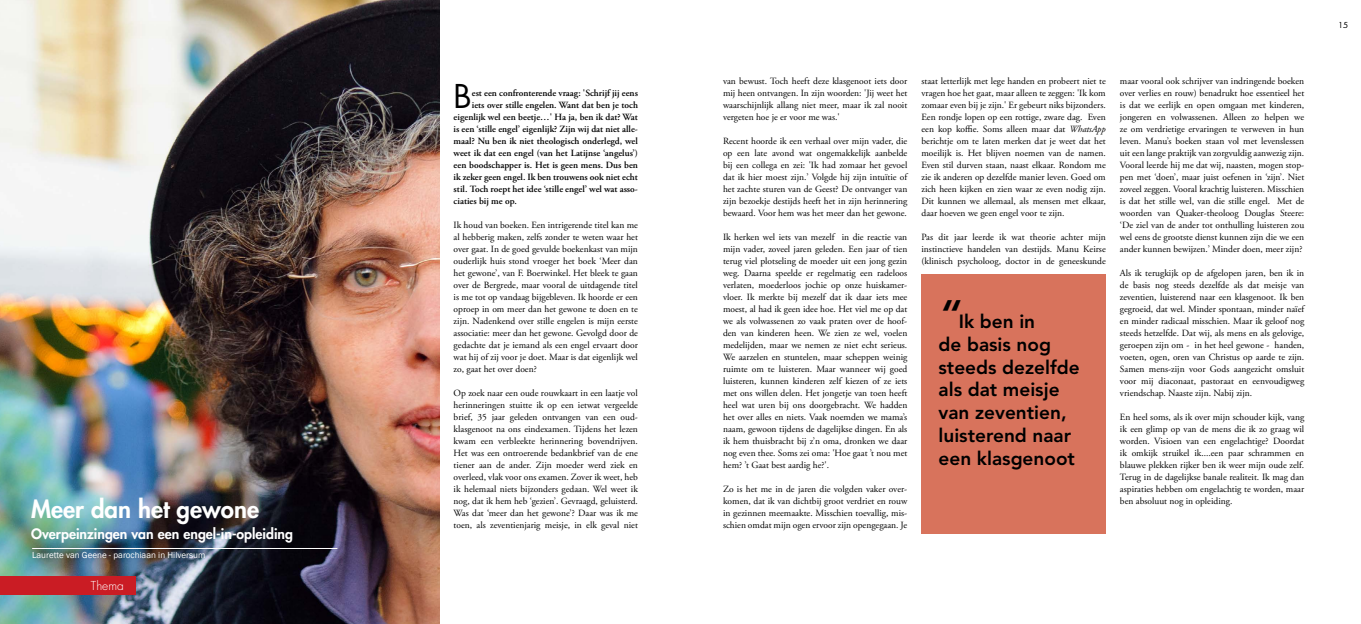
<style>
.page{position:relative;width:1361px;height:624px;background:#fff}
.page>*{position:absolute;margin:0;border:0;box-sizing:border-box;transform-origin:0 0}
.t1{font:31.9px "Futura";color:#000}
.t2{font:800 24px "Futura";color:#fff}
.t3{font:800 19px/22.8px "Avenir";color:#000}
.t4{font:800 14px "Futura";color:#fff}
.t5{font:300 12px "Futura";color:#fff}
.t6{font:9.5px/12px "Adobe Garamond Pro";color:#000;text-align:justify}
.t7{font:600 9.5px "Adobe Garamond Pro";color:#000}
.t8{font:9px "Franklin Gothic";color:#fff}
.t9{font:300 8px "Futura";color:#000}
.s1{font-style:italic}
.s2{font-style:italic;font-size:39.6px}
</style>
<div class="page">
<img style="left:0;top:0;width:439px;height:624px">
<div style="left:0;top:576px;width:135px;height:18px;background:#ca1c24"></div>
<hr style="left:32px;top:548px;width:305px;height:1px;background:#fff">
<div style="left:921px;top:274px;width:185px;height:259px;background:#d8735c"></div>
<h2 class="t2" style="left:31px;top:492px;width:229px">Meer dan het gewone</h2>
<h3 class="t4" style="left:31px;top:524px;width:263px">Overpeinzingen van een engel-in-opleiding</h3>
<p class="t8" style="left:32px;top:549px;width:175px">Laurette van Geene - parochiaan in Hilversum</p>
<p class="t5" style="left:91px;top:578px;width:34px">Thema</p>
<h1 class="t1" style="left:454px;top:74px;width:20px">B</h1>
<p class="t7" style="left:472px;top:88px;width:168px">est een confronterende vraag: 'Schrijf jij eens</p>
<p class="t7" style="left:472px;top:100px;width:168px">iets over stille engelen. Want dat ben je toch</p>
<p class="t7" style="left:454px;top:112px;width:186px">eigenlijk wel een beetje…' Ha ja, ben ik dat? Wat</p>
<p class="t7" style="left:454px;top:124px;width:186px">is een ‘stille engel’ eigenlijk? Zijn wij dat niet alle-</p>
<p class="t7" style="left:454px;top:136px;width:186px">maal? Nu ben ik niet theologisch onderlegd, wel</p>
<p class="t7" style="left:454px;top:148px;width:186px">weet ik dat een engel (van het Latijnse ‘angelus’)</p>
<p class="t7" style="left:454px;top:160px;width:186px">een boodschapper is. Het is geen mens. Dus ben</p>
<p class="t7" style="left:454px;top:172px;width:186px">ik zeker geen engel. Ik ben trouwens ook niet echt</p>
<p class="t7" style="left:454px;top:184px;width:186px">stil. Toch roept het idee ‘stille engel’ wel wat asso-</p>
<p class="t7" style="left:454px;top:196px;width:65px">ciaties bij me op.</p>
<p class="t6" style="left:454px;top:219px;width:186px">Ik houd van boeken. Een intrigerende titel kan me al hebberig maken, zelfs zonder te weten waar het over gaat. In de goed gevulde boekenkast van mijn ouderlijk huis stond vroeger het boek ‘Meer dan het gewone’, van F. Boerwinkel. Het bleek te gaan over de Bergrede, maar vooral de uitdagende titel is me tot op vandaag bijgebleven. Ik hoorde er een oproep in om meer dan het gewone te doen en te zijn. Nadenkend over stille engelen is mijn eerste associatie: meer dan het gewone. Gevolgd door de gedachte dat je iemand als een engel ervaart door wat hij of zij voor je doet. Maar is dat eigenlijk wel zo, gaat het over doen?</p>
<p class="t6" style="left:454px;top:387px;width:186px">Op zoek naar een oude rouwkaart in een laatje vol herinneringen stuitte ik op een ietwat vergeelde brief, 35 jaar geleden ontvangen van een oud&shy;klasgenoot na ons eindexamen. Tijdens het lezen kwam een verbleekte herinnering bovendrijven.<br>Het was een ontroerende bedankbrief van de ene tiener aan de ander. Zijn moeder werd ziek en overleed, vlak voor ons examen. Zover ik weet, heb ik helemaal niets bijzonders gedaan. Wel weet ik nog, dat ik hem heb ‘gezien’. Gevraagd, geluisterd.<br>Was dat ‘meer dan het gewone’? Daar was ik me toen, als zeventienjarig meisje, in elk geval niet</p>
<p class="t6" style="left:723px;top:75px;width:186px">van bewust. Toch heeft deze klasgenoot iets door mij heen ontvangen. In zijn woorden: 'Jij weet het waarschijnlijk allang niet meer, maar ik zal nooit vergeten hoe je er voor me was.'</p>
<p class="t6" style="left:723px;top:135px;width:186px">Recent hoorde ik een verhaal over mijn vader, die op een late avond wat ongemakkelijk aanbelde bij een collega en zei: 'Ik had zomaar het gevoel dat ik hier moest zijn.’ Volgde hij zijn intuïtie of het zachte sturen van de Geest? De ontvanger van zijn bezoekje destijds heeft het in zijn herinnering bewaard. Voor hem was het meer dan het gewone.</p>
<p class="t6" style="left:723px;top:231px;width:186px">Ik herken wel iets van mezelf in die reactie van mijn vader, zoveel jaren geleden. Een jaar of tien terug viel plotseling de moeder uit een jong gezin weg. Daarna speelde er regelmatig een radeloos verlaten, moederloos jochie op onze huiskamer&shy;vloer. Ik merkte bij mezelf dat ik daar iets mee moest, al had ik geen idee hoe. Het viel me op dat we als volwassenen zo vaak praten over de hoof&shy;den van kinderen heen. We zien ze wel, voelen medelijden, maar we nemen ze niet echt serieus.<br>We aarzelen en stuntelen, maar scheppen weinig ruimte om te luisteren. Maar wanneer wij goed luisteren, kunnen kinderen zelf kiezen of ze iets met ons willen delen. Het jongetje van toen heeft heel wat uren bij ons doorgebracht. We hadden het over alles en niets. Vaak noemden we mama’s naam, gewoon tijdens de dagelijkse dingen. En als ik hem thuisbracht bij z’n oma, dronken we daar nog even thee. Soms zei oma: 'Hoe gaat ’t nou met hem? ’t Gaat best aardig he?'.</p>
<p class="t6" style="left:723px;top:483px;width:186px">Zo is het me in de jaren die volgden vaker over&shy;komen, dat ik van dichtbij groot verdriet en rouw in gezinnen meemaakte. Misschien toevallig, mis&shy;schien omdat mijn ogen ervoor zijn opengegaan. Je</p>
<p class="t6" style="left:921px;top:75px;width:186px">staat letterlijk met lege handen en probeert niet te vragen hoe het gaat, maar alleen te zeggen: 'Ik kom zomaar even bij je zijn.' Er gebeurt niks bijzonders.<br>Een rondje lopen op een rottige, zware dag. Even een kop koffie. Soms alleen maar dat <span class="s1">WhatsApp </span>berichtje om te laten merken dat je weet dat het moeilijk is. Het blijven noemen van de namen.<br>Even stil durven staan, naast elkaar. Rondom me zie ik anderen op dezelfde manier leven. Goed om zich heen kijken en zien waar ze even nodig zijn.<br>Dit kunnen we allemaal, als mensen met elkaar, daar hoeven we geen engel voor te zijn.</p>
<p class="t6" style="left:921px;top:231px;width:186px">Pas dit jaar leerde ik wat theorie achter mijn instinctieve handelen van destijds. Manu Keirse (klinisch psycholoog, doctor in de geneeskunde</p>
<h3 class="t3" style="left:938px;top:310px;width:143px"><span class="s2">‘‘</span>Ik ben in<br>de basis nog steeds dezelfde als dat meisje van zeventien, luisterend naar een klasgenoot</h3>
<p class="t6" style="left:1120px;top:75px;width:186px">maar vooral ook schrijver van indringende boeken over verlies en rouw) benadrukt hoe essentieel het is dat we eerlijk en open omgaan met kinderen, jongeren en volwassenen. Alleen zo helpen we ze om verdrietige ervaringen te verweven in hun leven. Manu’s boeken staan vol met levenslessen uit een lange praktijk van zorgvuldig aanwezig zijn.<br>Vooral leerde hij me dat wij, naasten, mogen stop&shy;pen met ‘doen’, maar juist oefenen in ‘zijn’. Niet zoveel zeggen. Vooral krachtig luisteren. Misschien is dat het stille wel, van die stille engel. Met de woorden van Quaker-theoloog Douglas Steere: ‘De ziel van de ander tot onthulling luisteren zou wel eens de grootste dienst kunnen zijn die we een ander kunnen bewijzen.’ Minder doen, meer zijn?</p>
<p class="t6" style="left:1120px;top:267px;width:186px">Als ik terugkijk op de afgelopen jaren, ben ik in de basis nog steeds dezelfde als dat meisje van zeventien, luisterend naar een klasgenoot. Ik ben gegroeid, dat wel. Minder spontaan, minder naïef en minder radicaal misschien. Maar ik geloof nog steeds hetzelfde. Dat wij, als mens en als gelovige, geroepen zijn om - in het heel gewone - handen, voeten, ogen, oren van Christus op aarde te zijn.<br>Samen mens-zijn voor Gods aangezicht omsluit voor mij diaconaat, pastoraat en eenvoudigweg vriendschap. Naaste zijn. Nabij zijn.</p>
<p class="t6" style="left:1120px;top:411px;width:186px">En heel soms, als ik over mijn schouder kijk, vang ik een glimp op van de mens die ik zo graag wil worden. Visioen van een engelachtige? Doordat ik omkijk struikel ik....een paar schrammen en blauwe plekken rijker ben ik weer mijn oude zelf.<br>Terug in de dagelijkse banale realiteit. Ik mag dan aspiraties hebben om engelachtig te worden, maar ben absoluut nog in opleiding.</p>
<p class="t9" style="left:1338px;top:20px;width:11px">15</p>
</div>
